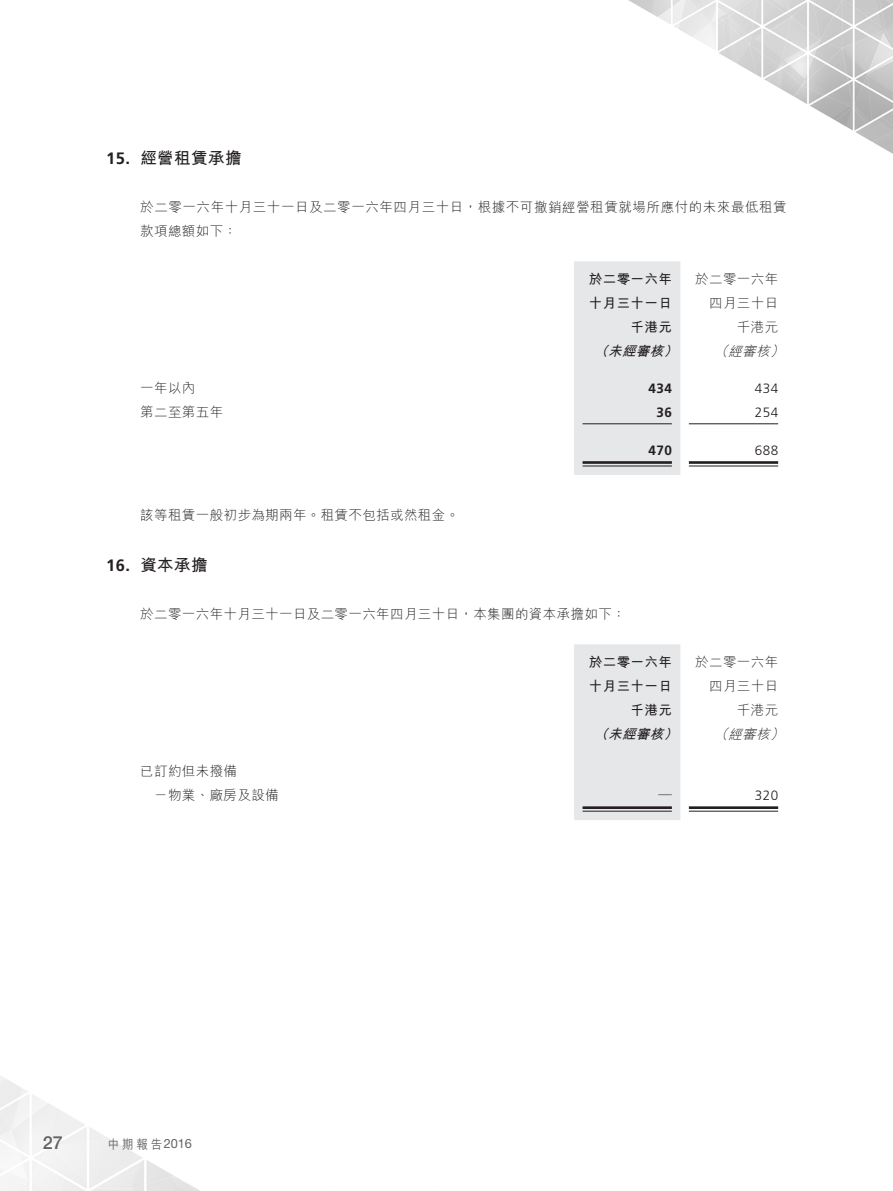
<style>
.page{position:relative;width:893px;height:1191px;background:#fff}
.page>*{position:absolute;margin:0;border:0;box-sizing:border-box;transform-origin:0 0}
.t1{font:500 18px "Helvetica Neue LT Std";color:#636366}
._3__標題{font:700 16.5px "M Hei HK";letter-spacing:.03em;color:#231f20}
._3__標題-2{font:700 16.5px "Frutiger LT Std";color:#231f20}
._1__內文{font:300 13.5px/24px "M Hei HK";letter-spacing:.03em;color:#231f20}
._1__內文-2{font:700 13.5px "M Hei HK";letter-spacing:.03em;color:#231f20}
._1__內文-3{font:italic 700 13.5px "M Hei HK";color:#231f20}
._1__內文-4{font:300 13.5px "Frutiger LT Std";letter-spacing:.03em;color:#231f20}
._1__內文-5{font:italic 300 13.5px "M Hei HK";color:#231f20}
._1__內文-6{font:700 13.5px "Frutiger LT Std";letter-spacing:.03em;color:#231f20}
.t2{font:500 12.75px "M Hei HK";color:#636366;scale:.9 1}
.s1{font-family:"Helvetica Neue LT Std";font-weight:400}
</style>
<div class="page">
<img style="left:0;top:0;width:892px;height:1191px">
<div style="left:574px;top:261px;width:106px;height:214px;background:#e6e7e9"></div>
<hr style="left:583px;top:423px;width:89px;height:1px;background:#231f20">
<hr style="left:689px;top:423px;width:89px;height:1px;background:#231f20">
<hr style="left:583px;top:461px;width:89px;height:3px;background:#231f20">
<hr style="left:583px;top:465px;width:89px;height:1px;background:#231f20">
<hr style="left:689px;top:461px;width:89px;height:3px;background:#231f20">
<hr style="left:689px;top:465px;width:89px;height:1px;background:#231f20">
<div style="left:574px;top:644px;width:106px;height:176px;background:#e6e7e9"></div>
<hr style="left:583px;top:806px;width:89px;height:3px;background:#231f20">
<hr style="left:583px;top:810px;width:89px;height:1px;background:#231f20">
<hr style="left:689px;top:806px;width:89px;height:3px;background:#231f20">
<hr style="left:689px;top:810px;width:89px;height:1px;background:#231f20">
<p class="_3__標題-2" style="left:106px;top:148px;width:25px">15.</p>
<p class="_3__標題" style="left:140px;top:146px;width:103px">經營租賃承擔</p>
<p class="_1__內文" style="left:140px;top:194px;width:648px">於二零一六年十月三十一日及二零一六年四月三十日，根據不可撤銷經營租賃就場所應付的未來最低租賃款項總額如下：</p>
<p class="_1__內文-2" style="left:589px;top:269px;width:84px">於二零一六年</p>
<p class="_1__內文-2" style="left:589px;top:293px;width:84px">十月三十一日</p>
<p class="_1__內文" style="left:695px;top:266px;width:84px">於二零一六年</p>
<p class="_1__內文" style="left:709px;top:290px;width:71px">四月三十日</p>
<p class="_1__內文" style="left:737px;top:314px;width:43px">千港元</p>
<p class="_1__內文-2" style="left:631px;top:317px;width:43px">千港元</p>
<p class="_1__內文" style="left:140px;top:376px;width:57px">一年以內</p>
<p class="_1__內文" style="left:140px;top:400px;width:84px">第二至第五年</p>
<p class="_1__內文-3" style="left:664px;top:341px;width:20px">）</p>
<p class="_1__內文-5" style="left:714px;top:344px;width:19px">（</p>
<p class="_1__內文-5" style="left:770px;top:344px;width:19px">(</p>
<p class="_1__內文-5" style="left:728px;top:344px;width:46px">經審核</p>
<p class="_1__內文-3" style="left:608px;top:341px;width:61px">未經審核</p>
<p class="_1__內文-3" style="left:594px;top:341px;width:20px">（</p>
<p class="_1__內文-6" style="left:649px;top:380px;width:25px">434</p>
<p class="_1__內文-4" style="left:755px;top:381px;width:25px">434</p>
<p class="_1__內文-6" style="left:656px;top:404px;width:17px">36</p>
<p class="_1__內文-4" style="left:755px;top:405px;width:25px">254</p>
<p class="_1__內文-6" style="left:649px;top:442px;width:25px">470</p>
<p class="_1__內文-4" style="left:755px;top:443px;width:25px">688</p>
<p class="_3__標題-2" style="left:106px;top:555px;width:25px">16.</p>
<p class="_1__內文" style="left:140px;top:502px;width:320px">該等租賃一般初步為期兩年。租賃不包括或然租金。</p>
<p class="_3__標題" style="left:140px;top:552px;width:69px">資本承擔</p>
<p class="_1__內文" style="left:140px;top:601px;width:487px">於二零一六年十月三十一日及二零一六年四月三十日，本集團的資本承擔如下：</p>
<p class="_1__內文-2" style="left:589px;top:652px;width:84px">於二零一六年</p>
<p class="_1__內文-2" style="left:589px;top:676px;width:84px">十月三十一日</p>
<p class="_1__內文-2" style="left:631px;top:700px;width:43px">千港元</p>
<p class="_1__內文" style="left:695px;top:649px;width:84px">於二零一六年</p>
<p class="_1__內文" style="left:709px;top:673px;width:71px">四月三十日</p>
<p class="_1__內文" style="left:737px;top:697px;width:43px">千港元</p>
<p class="_1__內文" style="left:140px;top:759px;width:98px">已訂約但未撥備</p>
<p class="_1__內文" style="left:154px;top:783px;width:126px">－物業、廠房及設備</p>
<p class="_1__內文-3" style="left:664px;top:724px;width:20px">）</p>
<p class="_1__內文-5" style="left:714px;top:726px;width:19px">（</p>
<p class="_1__內文-5" style="left:770px;top:726px;width:19px">(</p>
<p class="_1__內文-5" style="left:728px;top:726px;width:46px">經審核</p>
<p class="_1__內文-3" style="left:608px;top:724px;width:61px">未經審核</p>
<p class="_1__內文-3" style="left:594px;top:724px;width:20px">（</p>
<p class="_1__內文-2" style="left:658px;top:785px;width:15px">—</p>
<p class="_1__內文-4" style="left:755px;top:788px;width:25px">320</p>
<h1 class="t1" style="left:43px;top:1131px;width:22px">27</h1>
<p class="t2" style="left:108px;top:1134px;width:95px">中期報告 <span class="s1">2016</span></p>
</div>
